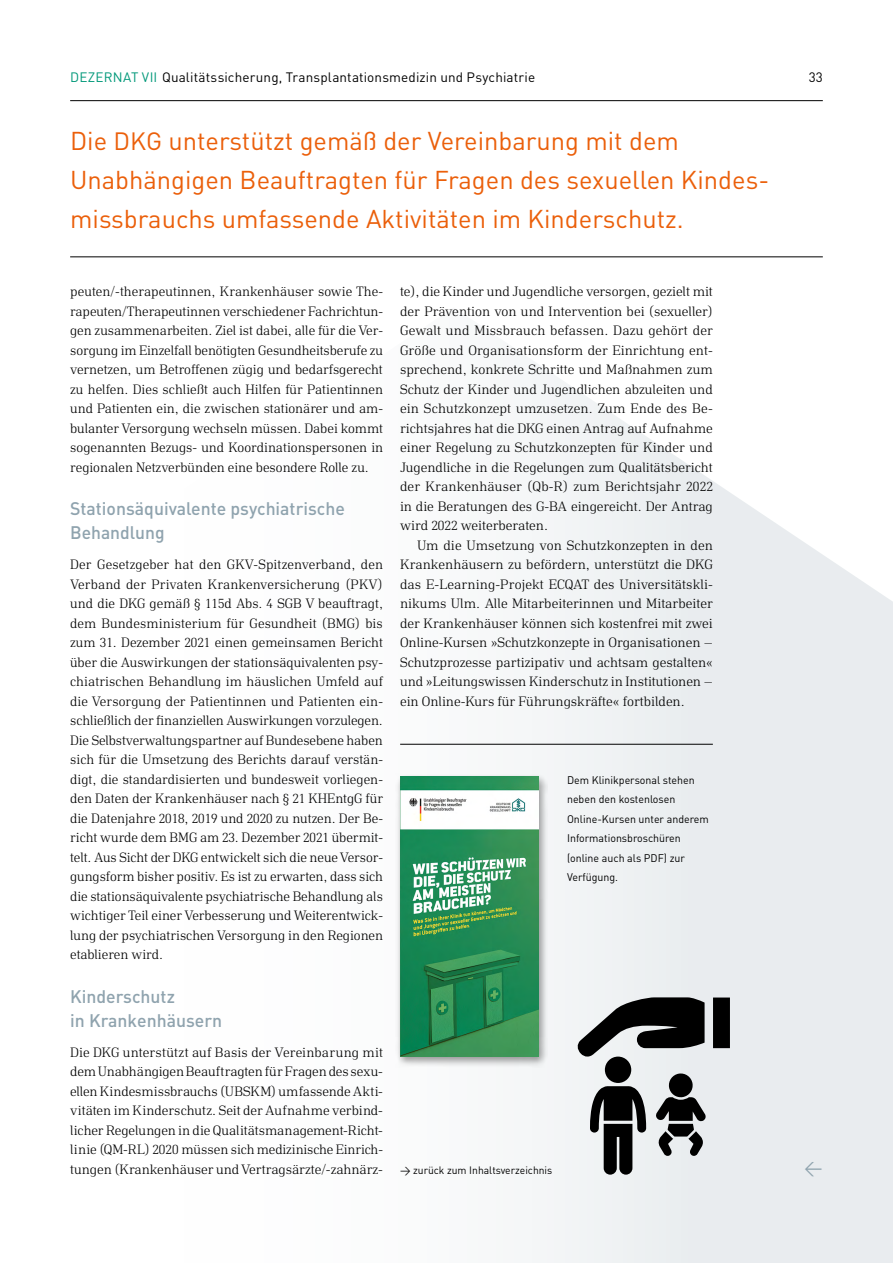
<style>
.page{position:relative;width:893px;height:1263px;background:#fff}
.page>*{position:absolute;margin:0;border:0;box-sizing:border-box;transform-origin:0 0}
.t1{font:25.5px "DIN";color:#eb5f0a}
.t2{font:500 18px/24px "DIN";color:#8fa3ae}
.t3{font:18px "DIN";color:#8fa3ae}
.t4{font:300 13.5px/19.5px "DIN Neue Roman";color:#000;text-align:justify}
.t5{font:13.5px "DIN";letter-spacing:.01em;color:#000}
.t6{font:10.95px/19.5px "DIN";color:#000}
.t7{font:10.65px "DIN";color:#000}
.s1{color:#009879}
.s2{font-size:24.75px}
</style>
<div class="page">
<svg style="left:400px;top:361px;width:493px;height:902px;fill:#eff2f3"></svg>
<div style="left:395px;top:773px;width:153px;height:294px;background:#000;opacity:.4"></div>
<img style="left:400px;top:777px;width:139px;height:280px">
<hr style="left:70px;top:256px;width:753px;height:1px;background:#000">
<hr style="left:400px;top:744px;width:313px;height:1px;background:#000">
<hr style="left:70px;top:100px;width:753px;height:1px;background:#000">
<svg style="left:656px;top:1072px;width:50px;height:84px;background:#787a7b"></svg>
<div style="left:605px;top:1056px;width:26px;height:27px;background:#000;border-radius:50%"></div>
<svg style="left:590px;top:1086px;width:56px;height:88px"></svg>
<div style="left:713px;top:997px;width:17px;height:51px;background:#000"></div>
<svg style="left:577px;top:997px;width:128px;height:61px"></svg>
<p class="t5" style="left:70px;top:68px;width:467px"><span class="s1">DEZERNAT VII</span> Qualitätssicherung, Transplantationsmedizin und Psychiatrie</p>
<p class="t5" style="left:809px;top:68px;width:15px">33</p>
<p class="t1" style="left:70px;top:125px;width:610px">Die <span class="s2">DKG</span> unterstützt gemäß der Vereinbarung mit dem</p>
<p class="t1" style="left:70px;top:164px;width:700px">Unabhängigen Beauftragten für Fragen des sexuellen Kindes-</p>
<p class="t1" style="left:70px;top:203px;width:615px">missbrauchs umfassende Aktivitäten im Kinderschutz.</p>
<p class="t4" style="left:70px;top:280px;width:314px">peuten/-therapeutinnen, Krankenhäuser sowie The&shy;rapeuten/Therapeutinnen verschiedener Fachrichtun&shy;gen zusammenarbeiten. Ziel ist dabei, alle für die Ver&shy;sorgung im Einzelfall benötigten Gesundheitsberufe zu vernetzen, um Betroffenen zügig und bedarfsgerecht zu helfen. Dies schließt auch Hilfen für Patientinnen und Patienten ein, die zwischen stationärer und am&shy;bulanter Versorgung wechseln müssen. Dabei kommt sogenannten Bezugs- und Koordinationspersonen in regionalen Netzverbünden eine besondere Rolle zu.</p>
<p class="t2" style="left:70px;top:496px;width:276px">Stationsäquivalente psychiatrische<br>Behandlung</p>
<p class="t4" style="left:70px;top:553px;width:314px">Der Gesetzgeber hat den GKV-Spitzenverband, den Verband der Privaten Krankenversicherung (PKV) und die DKG gemäß § 115d Abs. 4 SGB V beauftragt, dem Bundesministerium für Gesundheit (BMG) bis zum 31. Dezember 2021 einen gemeinsamen Bericht über die Auswirkungen der stationsäquivalenten psy&shy;chiatrischen Behandlung im häuslichen Umfeld auf die Versorgung der Patientinnen und Patienten ein&shy;schließlich der finanziellen Auswirkungen vorzulegen.<br>Die Selbstverwaltungspartner auf Bundesebene haben sich für die Umsetzung des Berichts darauf verstän&shy;digt, die standardisierten und bundesweit vorliegen&shy;den Daten der Krankenhäuser nach § 21 KHEntgG für die Datenjahre 2018, 2019 und 2020 zu nutzen. Der Be&shy;richt wurde dem BMG am 23. Dezember 2021 übermit&shy;telt. Aus Sicht der DKG entwickelt sich die neue Versor&shy;gungsform bisher positiv. Es ist zu erwarten, dass sich die stationsäquivalente psychiatrische Behandlung als wichtiger Teil einer Verbesserung und Weiterentwick&shy;lung der psychiatrischen Versorgung in den Regionen etablieren wird.</p>
<p class="t2" style="left:70px;top:983px;width:106px">Kinderschutz</p>
<p class="t2" style="left:70px;top:1007px;width:153px">in Krankenhäusern</p>
<p class="t4" style="left:70px;top:1041px;width:314px">Die DKG unterstützt auf Basis der Vereinbarung mit dem Unabhängigen Beauftragten für Fragen des sexu&shy;ellen Kindesmissbrauchs (UBSKM) umfassende Akti&shy;vitäten im Kinderschutz. Seit der Aufnahme verbind&shy;licher Regelungen in die Qualitätsmanagement-Richt-</p>
<p class="t4" style="left:70px;top:1138px;width:314px">linie (QM-RL) 2020 müssen sich medizinische Einrich&shy;tungen (Krankenhäuser und Vertragsärzte/-zahnärz-</p>
<p class="t4" style="left:400px;top:280px;width:314px">te), die Kinder und Jugendliche versorgen, gezielt mit der Prävention von und Intervention bei (sexueller)<br>Gewalt und Missbrauch befassen. Dazu gehört der Größe und Organisationsform der Einrichtung ent&shy;sprechend, konkrete Schritte und Maßnahmen zum Schutz der Kinder und Jugendlichen abzuleiten und ein Schutzkonzept umzusetzen. Zum Ende des Be&shy;richtsjahres hat die DKG einen Antrag auf Aufnahme einer Regelung zu Schutzkonzepten für Kinder und Jugendliche in die Regelungen zum Qualitätsbericht der Krankenhäuser (Qb-R) zum Berichtsjahr 2022 in die Beratungen des G-BA eingereicht. Der Antrag wird 2022 weiterberaten.</p>
<p class="t4" style="left:400px;top:534px;width:314px;text-indent:17px">Um die Umsetzung von Schutzkonzepten in den Krankenhäusern zu befördern, unterstützt die DKG das E-Learning-Projekt ECQAT des Universitätskli&shy;nikums Ulm. Alle Mitarbeiterinnen und Mitarbeiter der Krankenhäuser können sich kostenfrei mit zwei Online-Kursen »Schutzkonzepte in Organisationen – Schutzprozesse partizipativ und achtsam gestalten« und »Leitungswissen Kinderschutz in Institutionen –</p>
<p class="t4" style="left:400px;top:690px;width:286px">ein Online-Kurs für Führungskräfte« fortbilden.</p>
<p class="t6" style="left:567px;top:770px;width:129px">Dem Klinikpersonal stehen neben den kostenlosen</p>
<p class="t6" style="left:567px;top:809px;width:143px">Online-Kursen unter anderem<br>Informationsbroschüren</p>
<p class="t6" style="left:567px;top:848px;width:120px">(online auch als PDF) zur<br>Verfügung.</p>
<p class="t7" style="left:400px;top:1163px;width:154px">&gt; zurück zum Inhaltsverzeichnis</p>
<p class="t3" style="left:804px;top:1156px;width:20px">&lt;</p>
</div>
